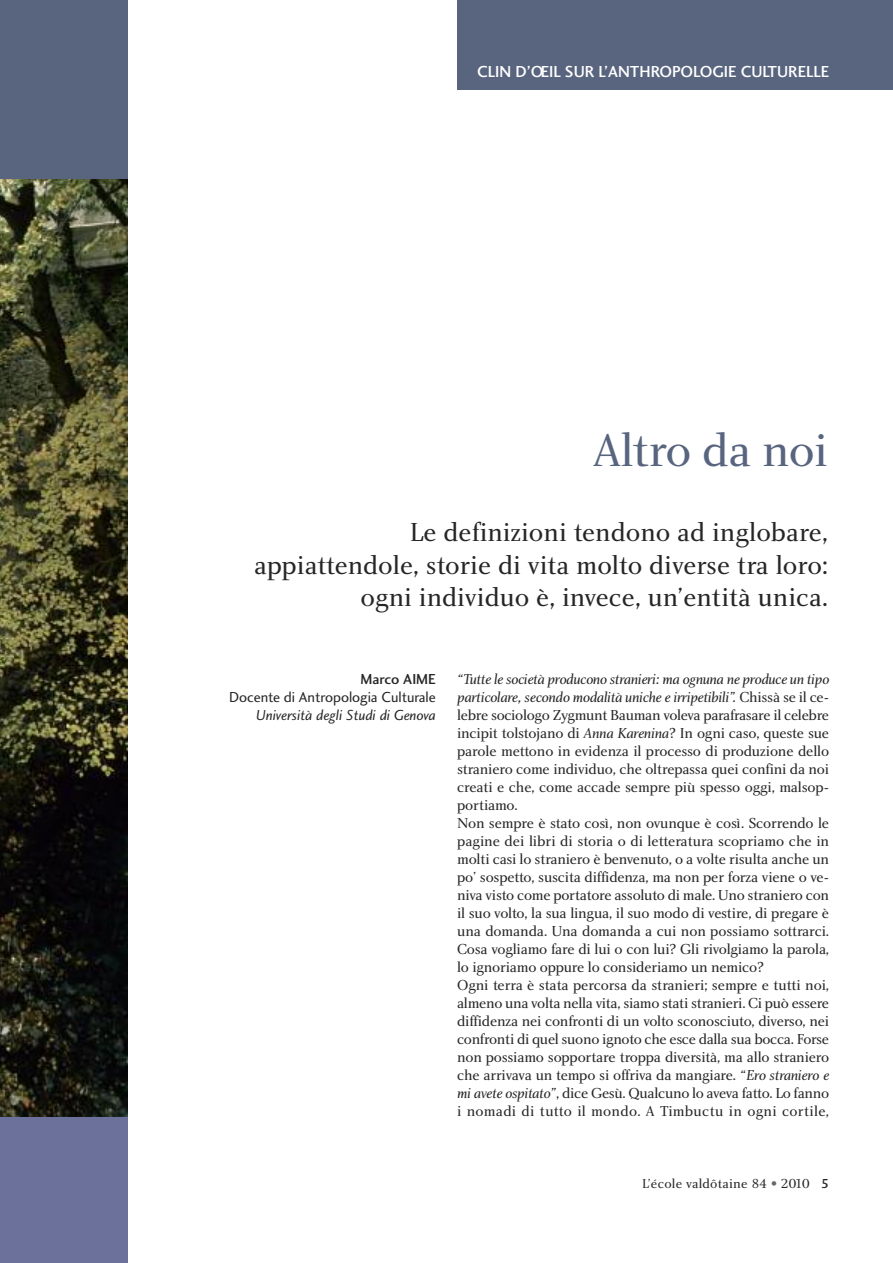
<style>
.page{position:relative;width:893px;height:1263px;background:#fff}
.page>*{position:absolute;margin:0;border:0;box-sizing:border-box;transform-origin:0 0}
.t1{font:48px "Charlotte Book Plain";letter-spacing:-.015em;color:#59657f}
.t2{font:27px/32.4px "Charlotte Book Plain";color:#272627;text-align:right}
.t3{font:16.5px "Charlotte Sans Medium Plain";color:#fff}
.t4{font:15px/18px "Charlotte Book Plain";letter-spacing:-.015em;color:#272627}
.t5{font:15px/18px "Charlotte Book Italic Plain";letter-spacing:-.02em;color:#272627}
.t6{font:15px "Charlotte Sans Book Plain";color:#272627}
.t7{font:15px "Charlotte Sans Book Italic Plain";color:#272627}
.t8{font:15px "Charlotte Sans Medium Plain";color:#272627}
.t9{font:13.5px "Charlotte Book Plain";letter-spacing:.015em;color:#272627}
.s1{font-family:"Charlotte Book Plain"}
.s2{font-family:"Charlotte Book Italic Plain"}
.s3{color:#686768}
.s4{font-family:"Charlotte Sans Medium Plain"}
</style>
<div class="page">
<div style="left:0;top:1114px;width:128px;height:149px;background:#6b719a"></div>
<div style="left:457px;top:0;width:436px;height:90px;background:#59657f"></div>
<div style="left:0;top:0;width:128px;height:190px;background:#59657f"></div>
<img style="left:0;top:179px;width:128px;height:937px">
<p class="t3" style="left:477px;top:65px;width:354px">CLIN D’OEIL SUR L’ANTHROPOLOGIE CULTURELLE</p>
<h1 class="t1" style="left:593px;top:432px;width:236px">Altro da noi</h1>
<h2 class="t2" style="left:254px;top:519px;width:575px">Le definizioni tendono ad inglobare, appiattendole, storie di vita molto diverse tra loro: ogni individuo è, invece, un’entità unica.</h2>
<p class="t8" style="left:360px;top:673px;width:77px">Marco AIME</p>
<p class="t6" style="left:229px;top:691px;width:208px">Docente di Antropologia Culturale</p>
<p class="t7" style="left:256px;top:709px;width:182px">Università degli Studi di Genova</p>
<p class="t5" style="left:457px;top:671px;width:374px">“Tutte le società producono stranieri: ma ognuna ne produce un tipo particolare, secondo modalità uniche e irripetibili”. <span class="s1">Chissà se il ce-</span></p>
<p class="t4" style="left:457px;top:707px;width:374px">lebre sociologo Zygmunt Bauman voleva parafrasare il celebre incipit tolstojano di <span class="s2">Anna Karenina</span>? In ogni caso, queste sue parole mettono in evidenza il processo di produzione dello straniero come individuo, che oltrepassa quei confini da noi creati e che, come accade sempre più spesso oggi, malsop&shy;portiamo.<br>Non sempre è stato così, non ovunque è così. Scorrendo le pagine dei libri di storia o di letteratura scopriamo che in molti casi lo straniero è benvenuto, o a volte risulta anche un po’ sospetto, suscita diffidenza, ma non per forza viene o ve&shy;niva visto come portatore assoluto di male. Uno straniero con il suo volto, la sua lingua, il suo modo di vestire, di pregare è una domanda. Una domanda a cui non possiamo sottrarci.<br>Cosa vogliamo fare di lui o con lui? Gli rivolgiamo la parola, lo ignoriamo oppure lo consideriamo un nemico?<br>Ogni terra è stata percorsa da stranieri; sempre e tutti noi, almeno una volta nella vita, siamo stati stranieri. Ci può essere diffidenza nei confronti di un volto sconosciuto, diverso, nei confronti di quel suono ignoto che esce dalla sua bocca. Forse non possiamo sopportare troppa diversità, ma allo straniero che arrivava un tempo si offriva da mangiare. <span class="s2">“Ero straniero e mi avete ospitato”</span>, dice Gesù. Qualcuno lo aveva fatto. Lo fanno i nomadi di tutto il mondo. A Timbuctu in ogni cortile,</p>
<p class="t9" style="left:642px;top:1178px;width:188px">L’école valdôtaine 84 <span class="s3">•</span> 2010 <span class="s4">5</span></p>
</div>
